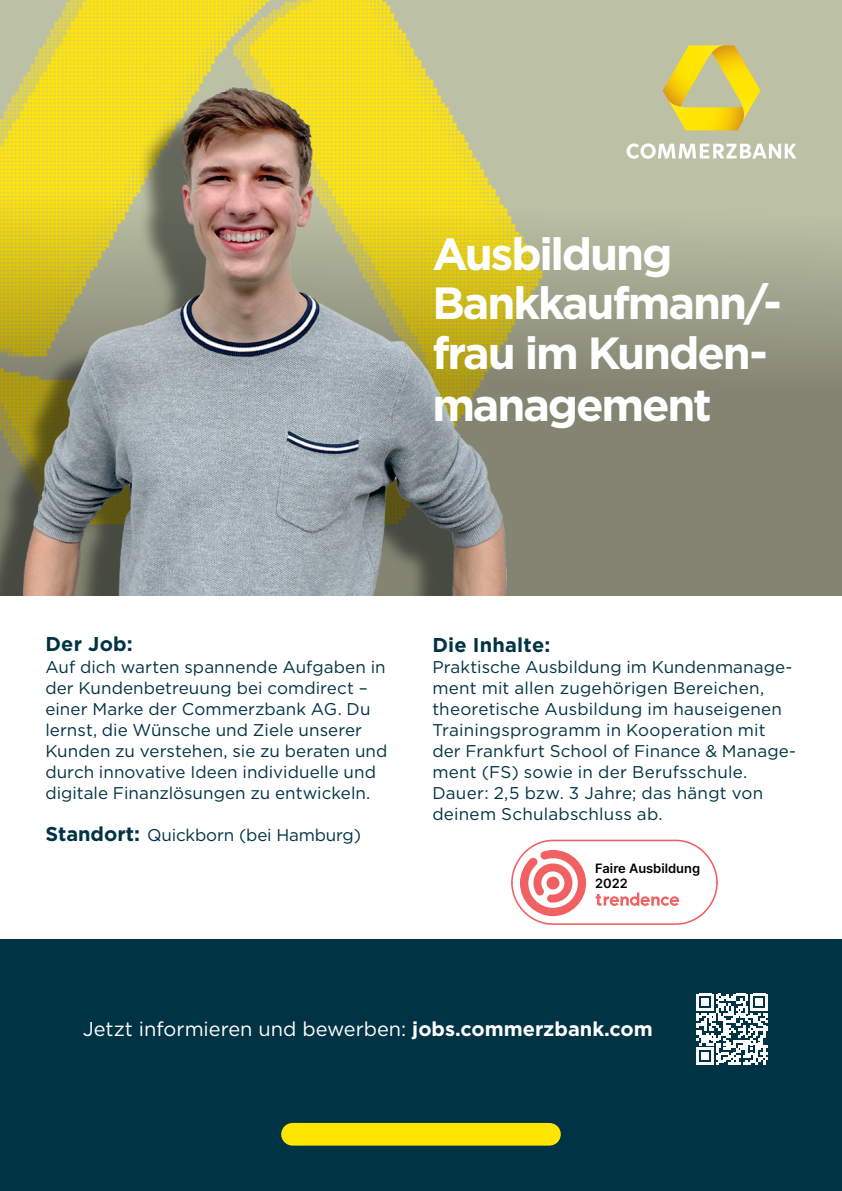
<style>
.page{position:relative;width:842px;height:1191px;background:#fff}
.page>*{position:absolute;margin:0;border:0;box-sizing:border-box;transform-origin:0 0}
.t1{font:700 45px/50.4px "Gotham";letter-spacing:-.045em;color:#fff}
.t2{font:20px "Gotham";color:#fff}
.t3{font:700 20px "Gotham";letter-spacing:.015em;color:#003343}
.t4{font:17px/21px "Gotham";letter-spacing:.005em;color:#003343}
.t5{font:600 13px/15px "Inter";color:#000002}
.s1{font-weight:700;font-size:20px}
.s2{font-weight:700}
</style>
<div class="page">
<div style="left:543px;top:0;width:299px;height:162px;background:#bcc0a5"></div>
<img style="left:0;top:0;width:543px;height:43px">
<div style="left:0;top:939px;width:842px;height:252px;background:#003343"></div>
<div style="left:292px;top:1123px;width:257px;height:22px;background:#ffe501"></div>
<svg style="left:0;top:162px;width:842px;height:434px;background:#959782"></svg>
<img style="left:0;top:43px;width:550px;height:552px">
<svg style="left:696px;top:993px;width:72px;height:72px"></svg>
<div style="left:511px;top:839px;width:207px;height:86px;border:2px solid #f16163;border-radius:41px"></div>
<svg style="left:520px;top:850px;width:66px;height:66px"></svg>
<svg style="left:595px;top:892px;width:84px;height:14px"></svg>
<svg style="left:626px;top:143px;width:171px;height:16px"></svg>
<svg style="left:663px;top:45px;width:97px;height:85px;background:#dccb4f"></svg>
<h1 class="t1" style="left:432px;top:228px;width:351px">Ausbildung<br>Bankkaufmann/- frau im Kunden&shy;management</h1>
<p class="t3" style="left:45px;top:631px;width:89px">Der Job:</p>
<p class="t4" style="left:45px;top:656px;width:344px">Auf dich warten spannende Aufgaben in der Kundenbetreuung bei comdirect – einer Marke der Commerzbank AG. Du lernst, die Wünsche und Ziele unserer Kunden zu verstehen, sie zu beraten und durch innovative Ideen individuelle und digitale Finanzlösungen zu entwickeln.</p>
<p class="t4" style="left:45px;top:824px;width:317px"><span class="s1">Standort:</span> Quickborn (bei Hamburg)</p>
<p class="t3" style="left:432px;top:631px;width:120px">Die Inhalte:</p>
<p class="t4" style="left:432px;top:656px;width:365px">Praktische Ausbildung im Kundenmanage&shy;ment mit allen zugehörigen Bereichen, theoretische Ausbildung im hauseigenen Trainingsprogramm in Kooperation mit der Frankfurt School of Finance &amp; Manage&shy;ment (FS) sowie in der Berufsschule.<br>Dauer: 2,5 bzw. 3 Jahre; das hängt von deinem Schulabschluss ab.</p>
<p class="t5" style="left:595px;top:860px;width:107px">Faire Ausbildung<br>2022</p>
<p class="t2" style="left:83px;top:1016px;width:572px">Jetzt informieren und bewerben: <span class="s2">jobs.commerzbank.com</span></p>
</div>
